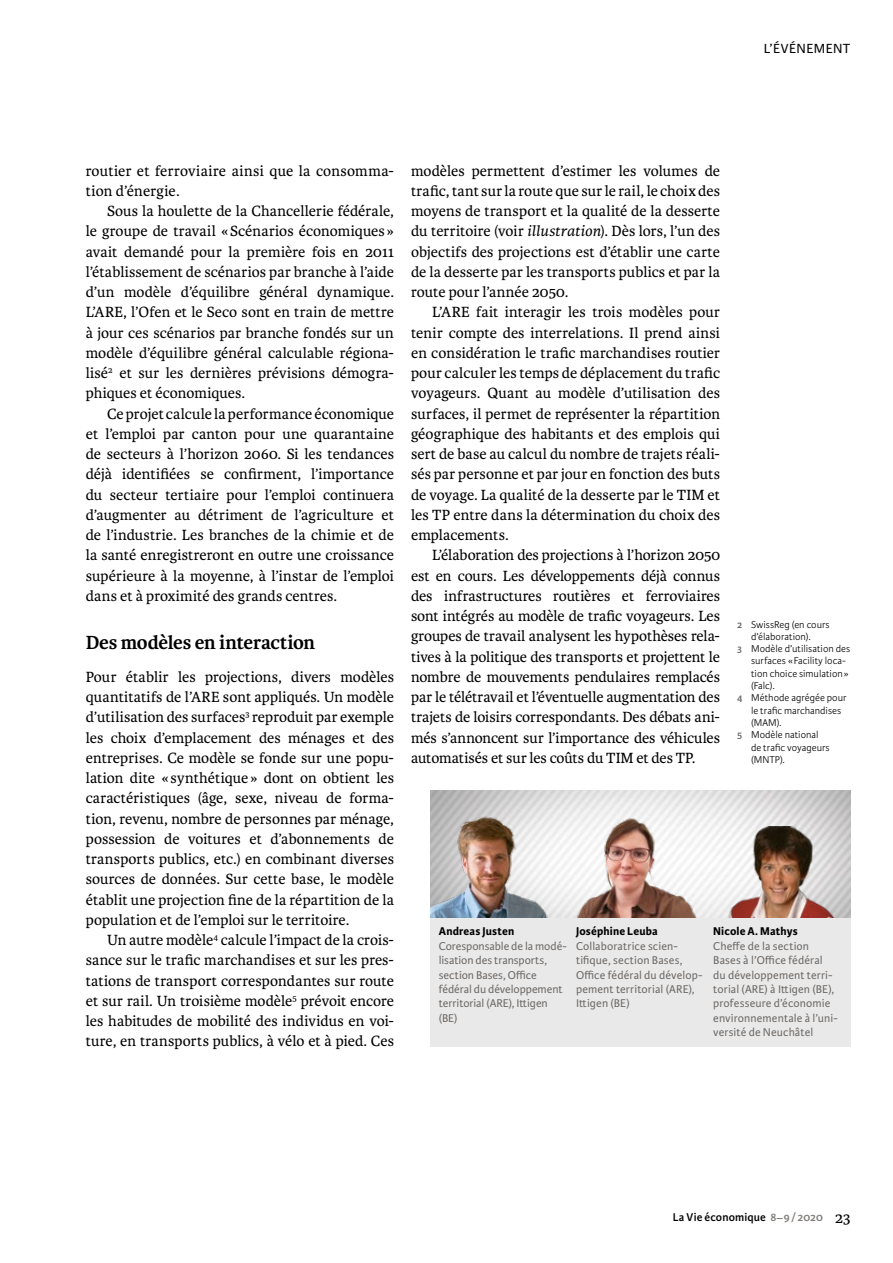
<style>
.page{position:relative;width:893px;height:1263px;background:#fff}
.page>*{position:absolute;margin:0;border:0;box-sizing:border-box;transform-origin:0 0}
.t1{font:700 20.25px "Karmina";letter-spacing:-.01em;color:#000}
.t2{font:15.75px/20.2px "Karmina";letter-spacing:.005em;color:#000;text-align:justify}
.t3{font:14.1px "Karmina Sans";letter-spacing:.035em;color:#000}
.t4{font:12px/14.4px "Karmina Sans";letter-spacing:.01em;color:#6d6966}
.t5{font:700 12px "Karmina Sans";letter-spacing:.015em;color:#000}
.t6{font:600 12px "Karmina Sans";letter-spacing:.01em;color:#000}
.t7{font:300 10.5px "Karmina Sans";letter-spacing:.005em;color:#000}
.s1{font-style:italic}
.s2{font-weight:600;color:#6d6966}
.s3{color:#817e7b}
.s4{font-family:"Karmina";font-weight:400;font-size:16.5px}
</style>
<div class="page">
<img style="left:430px;top:791px;width:420px;height:127px">
<div style="left:430px;top:918px;width:420px;height:128px;background:#e9e9e9"></div>
<img style="left:430px;top:812px;width:125px;height:106px">
<img style="left:720px;top:827px;width:120px;height:91px">
<img style="left:573px;top:816px;width:124px;height:102px">
<p class="t3" style="left:764px;top:41px;width:88px">L’ÉVÉNEMENT</p>
<p class="t2" style="left:86px;top:160px;width:310px">routier et ferroviaire ainsi que la consomma&shy;tion d’énergie.</p>
<p class="t2" style="left:86px;top:201px;width:310px;text-indent:21px">Sous la houlette de la Chancellerie fédérale, le groupe de travail « Scénarios économiques » avait demandé pour la première fois en 2011 l’établissement de scénarios par branche à l’aide d’un modèle d’équilibre général dynamique.<br>L’ARE, l’Ofen et le Seco sont en train de mettre à jour ces scénarios par branche fondés sur un modèle d’équilibre général calculable régiona&shy;lisé<sup>2</sup> et sur les dernières prévisions démogra&shy;phiques et économiques.</p>
<p class="t2" style="left:86px;top:404px;width:310px;text-indent:21px">Ce projet calcule la performance économique et l’emploi par canton pour une quarantaine de secteurs à l’horizon 2060. Si les tendances déjà identifiées se confirment, l’importance du secteur tertiaire pour l’emploi continuera d’augmenter au détriment de l’agriculture et de l’industrie. Les branches de la chimie et de la santé enregistreront en outre une croissance supérieure à la moyenne, à l’instar de l’emploi dans et à proximité des grands centres.</p>
<p class="t1" style="left:86px;top:631px;width:231px">Des modèles en interaction</p>
<p class="t2" style="left:86px;top:667px;width:310px">Pour établir les projections, divers modèles quantitatifs de l’ARE sont appliqués. Un modèle d’utilisation des surfaces<sup>3</sup> reproduit par exemple les choix d’emplacement des ménages et des entreprises. Ce modèle se fonde sur une popu&shy;lation dite « synthétique » dont on obtient les caractéristiques (âge, sexe, niveau de forma&shy;tion, revenu, nombre de personnes par ménage, possession de voitures et d’abonnements de transports publics, etc.) en combinant diverses sources de données. Sur cette base, le modèle établit une projection fine de la répartition de la population et de l’emploi sur le territoire.</p>
<p class="t2" style="left:86px;top:930px;width:310px;text-indent:21px">Un autre modèle<sup>4</sup> calcule l’impact de la crois&shy;sance sur le trafic marchandises et sur les pres&shy;tations de transport correspondantes sur route et sur rail. Un troisième modèle<sup>5</sup> prévoit encore les habitudes de mobilité des individus en voi&shy;ture, en transports publics, à vélo et à pied. Ces</p>
<p class="t2" style="left:411px;top:160px;width:311px">modèles permettent d’estimer les volumes de trafic, tant sur la route que sur le rail, le choix des moyens de transport et la qualité de la desserte du territoire (voir <span class="s1">illustration</span>). Dès lors, l’un des objectifs des projections est d’établir une carte de la desserte par les transports publics et par la route pour l’année 2050.</p>
<p class="t2" style="left:411px;top:302px;width:311px;text-indent:21px">L’ARE fait interagir les trois modèles pour tenir compte des interrelations. Il prend ainsi en considération le trafic marchandises routier pour calculer les temps de déplacement du trafic voyageurs. Quant au modèle d’utilisation des surfaces, il permet de représenter la répartition géographique des habitants et des emplois qui sert de base au calcul du nombre de trajets réali&shy;sés par personne et par jour en fonction des buts de voyage. La qualité de la desserte par le TIM et les TP entre dans la détermination du choix des emplacements.</p>
<p class="t2" style="left:411px;top:545px;width:311px;text-indent:21px">L’élaboration des projections à l’horizon 2050 est en cours. Les développements déjà connus des infrastructures routières et ferroviaires sont intégrés au modèle de trafic voyageurs. Les groupes de travail analysent les hypothèses rela&shy;tives à la politique des transports et projettent le nombre de mouvements pendulaires remplacés par le télétravail et l’éventuelle augmentation des trajets de loisirs correspondants. Des débats ani&shy;més s’annoncent sur l’importance des véhicules automatisés et sur les coûts du TIM et des TP.</p>
<p class="t7" style="left:737px;top:618px;width:94px"><span class="s2">2</span> SwissReg (en cours</p>
<p class="t7" style="left:751px;top:631px;width:61px">d’élaboration).</p>
<p class="t7" style="left:737px;top:643px;width:115px"><span class="s2">3</span> Modèle d’utilisation des</p>
<p class="t7" style="left:751px;top:655px;width:96px">surfaces «Facility loca-</p>
<p class="t7" style="left:751px;top:667px;width:99px">tion choice simulation»</p>
<p class="t7" style="left:751px;top:680px;width:25px">(Falc).</p>
<p class="t7" style="left:737px;top:692px;width:111px"><span class="s2">4</span> Méthode agrégée pour</p>
<p class="t7" style="left:751px;top:704px;width:92px">le trafic marchandises</p>
<p class="t7" style="left:751px;top:717px;width:32px">(MAM).</p>
<p class="t7" style="left:737px;top:729px;width:83px"><span class="s2">5</span> Modèle national</p>
<p class="t7" style="left:751px;top:741px;width:80px">de trafic voyageurs</p>
<p class="t7" style="left:751px;top:754px;width:35px">(MNTP).</p>
<p class="t5" style="left:439px;top:924px;width:77px">Andreas Justen</p>
<p class="t4" style="left:439px;top:939px;width:129px">Coresponsable de la modé&shy;lisation des transports, section Bases, Office fédéral du développement territorial (ARE), Ittigen (BE)</p>
<p class="t5" style="left:576px;top:924px;width:83px">Joséphine Leuba</p>
<p class="t4" style="left:576px;top:939px;width:128px">Collaboratrice scien&shy;tifique, section Bases,<br>Office fédéral du dévelop&shy;pement territorial (ARE),<br>Ittigen (BE)</p>
<p class="t5" style="left:713px;top:924px;width:86px">Nicole A. Mathys</p>
<p class="t4" style="left:713px;top:939px;width:126px">Cheffe de la section<br>Bases à l’Office fédéral du développement terri&shy;torial (ARE) à Ittigen (BE), professeure d’économie environnementale à l’uni&shy;versité de Neuchâtel</p>
<p class="t6" style="left:673px;top:1210px;width:179px">La Vie économique <span class="s3">8–9/2020</span> <span class="s4">23</span></p>
</div>
